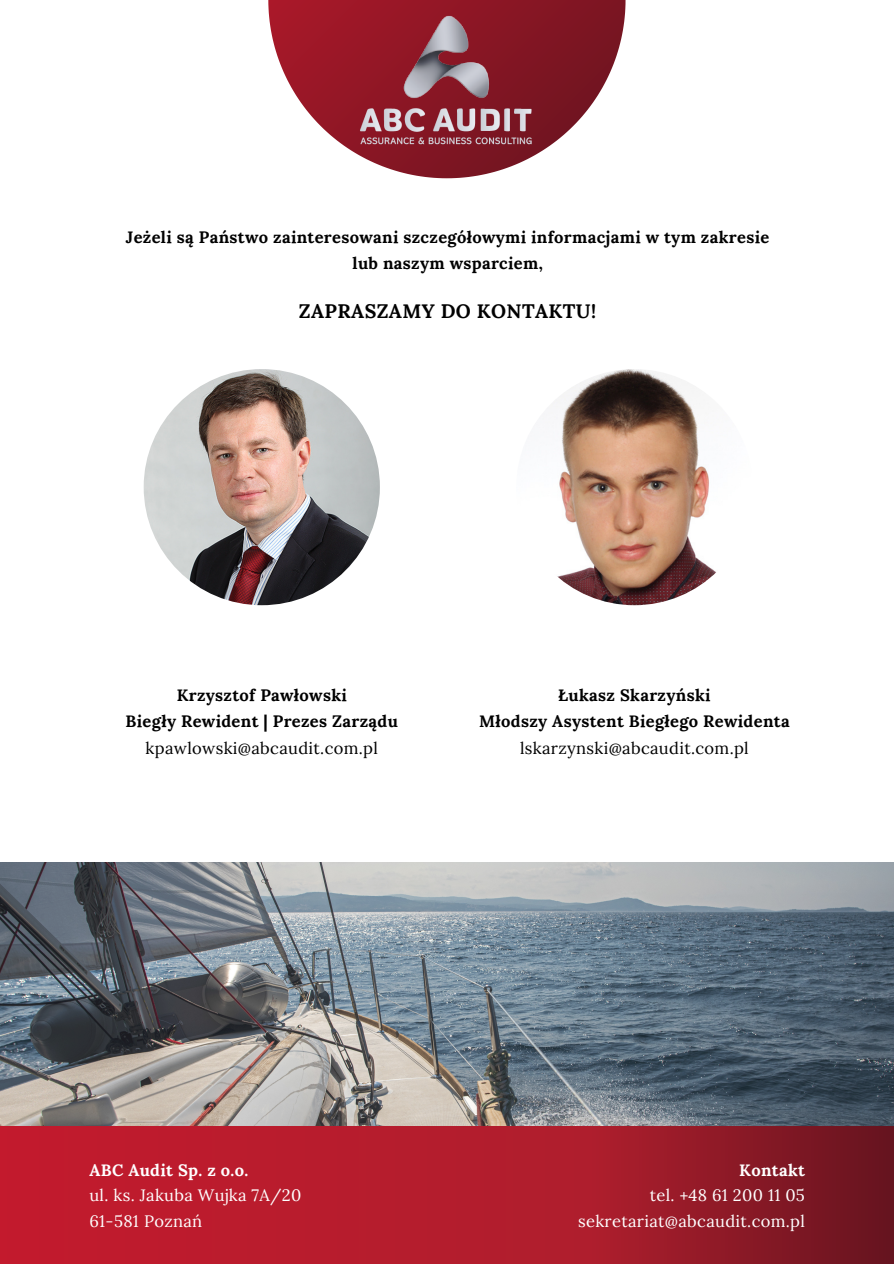
<style>
.page{position:relative;width:894px;height:1264px;background:#fff}
.page>*{position:absolute;margin:0;border:0;box-sizing:border-box;transform-origin:0 0}
.t1{font:700 19.5px "Lora";letter-spacing:.02em;color:#000}
.t2{font:700 16.5px "Lora";letter-spacing:.02em;color:#000}
.t3{font:16.5px "Lora";letter-spacing:.02em;color:#fff}
.t4{font:16.5px "Lora";letter-spacing:.02em;color:#000}
.t5{font:700 16.5px "Lora";letter-spacing:.02em;color:#fff}
</style>
<div class="page">
<img style="left:0;top:862px;width:893px;height:264px">
<svg style="left:0;top:1126px;width:893px;height:137px;background:#a81a2a"></svg>
<svg style="left:268px;top:0;width:357px;height:113px"></svg>
<img style="left:308px;top:0;width:277px;height:179px">
<img style="left:144px;top:369px;width:236px;height:236px;border-radius:50%">
<img style="left:516px;top:369px;width:236px;height:236px;border-radius:50%">
<p class="t2" style="left:126px;top:226px;width:644px">Jeżeli są Państwo zainteresowani szczegółowymi informacjami w tym zakresie</p>
<p class="t2" style="left:352px;top:252px;width:192px">lub naszym wsparciem,</p>
<p class="t1" style="left:299px;top:299px;width:299px">ZAPRASZAMY DO KONTAKTU!</p>
<p class="t2" style="left:177px;top:684px;width:172px">Krzysztof Pawłowski</p>
<p class="t2" style="left:126px;top:710px;width:274px">Biegły Rewident | Prezes Zarządu</p>
<p class="t4" style="left:146px;top:737px;width:234px">kpawlowski@abcaudit.com.pl</p>
<p class="t2" style="left:558px;top:684px;width:154px">Łukasz Skarzyński</p>
<p class="t2" style="left:479px;top:710px;width:312px">Młodszy Asystent Biegłego Rewidenta</p>
<p class="t4" style="left:520px;top:737px;width:230px">lskarzynski@abcaudit.com.pl</p>
<p class="t5" style="left:89px;top:1158px;width:160px">ABC Audit Sp. z o.o.</p>
<p class="t3" style="left:89px;top:1184px;width:213px">ul. ks. Jakuba Wujka 7A/20</p>
<p class="t3" style="left:89px;top:1210px;width:114px">61-581 Poznań</p>
<p class="t5" style="left:739px;top:1158px;width:67px">Kontakt</p>
<p class="t3" style="left:649px;top:1184px;width:157px">tel. +48 61 200 11 05</p>
<p class="t3" style="left:578px;top:1210px;width:228px">sekretariat@abcaudit.com.pl</p>
</div>
